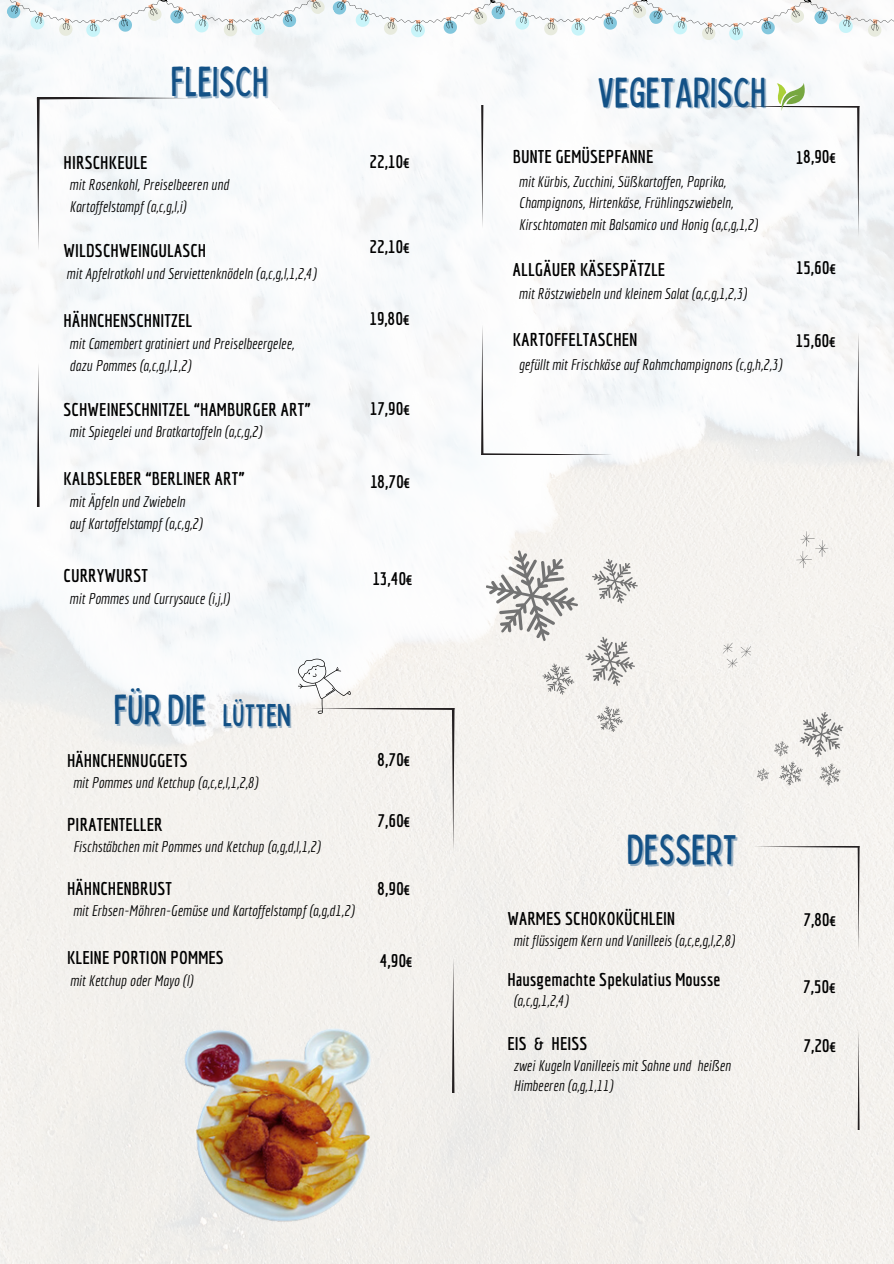
<style>
.page{position:relative;width:894px;height:1264px;background:#fff}
.page>*{position:absolute;margin:0;border:0;box-sizing:border-box;transform-origin:0 0}
.t1{font:condensed 42px "Bobby Jones";letter-spacing:.01em;color:#135186}
.t2{font:condensed 31.5px "Bobby Jones";letter-spacing:.01em;color:#135186}
.t3{font:700 18px "Economica";letter-spacing:.01em;color:#000}
.t4{font:italic 15px/21.8px "Economica";letter-spacing:.01em;color:#000}
</style>
<div class="page">
<img style="left:0;top:0;width:893px;height:1263px">
<svg style="left:856px;top:332px;width:3px;height:123px"></svg>
<img style="left:182px;top:1024px;width:191px;height:201px">
<svg style="left:36px;top:98px;width:155px;height:153px"></svg>
<svg style="left:37px;top:363px;width:3px;height:143px"></svg>
<svg style="left:452px;top:957px;width:2px;height:135px"></svg>
<svg style="left:481px;top:324px;width:131px;height:130px"></svg>
<svg style="left:481px;top:106px;width:2px;height:123px"></svg>
<svg style="left:298px;top:658px;width:156px;height:193px"></svg>
<div style="left:753px;top:846px;width:106px;height:106px;background:#f4f2ee"></div>
<svg style="left:857px;top:1029px;width:2px;height:100px"></svg>
<svg style="left:728px;top:83px;width:131px;height:154px"></svg>
<svg style="left:594px;top:704px;width:31px;height:29px"></svg>
<svg style="left:477px;top:545px;width:164px;height:151px"></svg>
<svg style="left:755px;top:708px;width:90px;height:79px"></svg>
<svg style="left:3px;top:0;width:890px;height:74px"></svg>
<svg style="left:796px;top:531px;width:32px;height:37px"></svg>
<svg style="left:713px;top:632px;width:42px;height:42px"></svg>
<p class="t1" style="left:171px;top:55px;width:98px">FLEISCH</p>
<p class="t3" style="left:64px;top:151px;width:85px">HIRSCHKEULE</p>
<p class="t4" style="left:70px;top:174px;width:161px">mit Rosenkohl, Preiselbeeren und<br>Kartoffelstampf (a,c,g,l,i)</p>
<p class="t3" style="left:64px;top:240px;width:144px">WILDSCHWEINGULASCH</p>
<p class="t4" style="left:67px;top:262px;width:251px">mit Apfelrotkohl und Serviettenknödeln (a,c,g,l,1,2,4)</p>
<p class="t3" style="left:64px;top:310px;width:130px">HÄHNCHENSCHNITZEL</p>
<p class="t4" style="left:70px;top:332px;width:226px">mit Camembert gratiniert und Preiselbeergelee, dazu Pommes (a,c,g,l,1,2)</p>
<p class="t3" style="left:64px;top:398px;width:248px">SCHWEINESCHNITZEL “HAMBURGER ART”</p>
<p class="t4" style="left:70px;top:421px;width:194px">mit Spiegelei und Bratkartoffeln (a,c,g,2)</p>
<p class="t3" style="left:64px;top:468px;width:182px">KALBSLEBER “BERLINER ART”</p>
<p class="t4" style="left:70px;top:490px;width:134px">mit Äpfeln und Zwiebeln auf Kartoffelstampf (a,c,g,2)</p>
<p class="t3" style="left:64px;top:565px;width:86px">CURRYWURST</p>
<p class="t4" style="left:70px;top:587px;width:161px">mit Pommes und Currysauce (i,j,l)</p>
<p class="t3" style="left:369px;top:151px;width:43px">22,10€</p>
<h1 class="t3" style="left:369px;top:235px;width:43px">22,10€</h1>
<h1 class="t3" style="left:369px;top:308px;width:43px;rotate:-1deg">19,80€</h1>
<p class="t3" style="left:369px;top:398px;width:43px;rotate:-1deg">17,90€</p>
<p class="t3" style="left:370px;top:470px;width:43px">18,70€</p>
<h3 class="t3" style="left:372px;top:568px;width:43px">13,40€</h3>
<p class="t1" style="left:114px;top:682px;width:94px">FÜR DIE</p>
<h3 class="t2" style="left:223px;top:695px;width:70px">LÜTTEN</h3>
<p class="t3" style="left:67px;top:749px;width:122px">HÄHNCHENNUGGETS</p>
<p class="t4" style="left:73px;top:771px;width:186px">mit Pommes und Ketchup (a,c,e,l,1,2,8)</p>
<p class="t3" style="left:67px;top:813px;width:97px">PIRATENTELLER</p>
<p class="t4" style="left:73px;top:835px;width:248px">Fischstäbchen mit Pommes und Ketchup (a,g,d,l,1,2)</p>
<p class="t3" style="left:67px;top:877px;width:106px">HÄHNCHENBRUST</p>
<p class="t4" style="left:73px;top:900px;width:282px">mit Erbsen-Möhren-Gemüse und Kartoffelstampf (a,g,d1,2)</p>
<p class="t3" style="left:67px;top:947px;width:158px">KLEINE PORTION POMMES</p>
<p class="t4" style="left:70px;top:969px;width:124px">mit Ketchup oder Mayo (l)</p>
<p class="t3" style="left:377px;top:749px;width:35px">8,70€</p>
<h3 class="t3" style="left:377px;top:810px;width:35px">7,60€</h3>
<h3 class="t3" style="left:377px;top:877px;width:35px">8,90€</h3>
<h3 class="t3" style="left:380px;top:950px;width:35px">4,90€</h3>
<p class="t1" style="left:597px;top:65px;width:170px">VEGETARISCH</p>
<p class="t3" style="left:512px;top:146px;width:142px">BUNTE GEMÜSEPFANNE</p>
<p class="t4" style="left:518px;top:171px;width:240px;line-height:21.3px">mit Kürbis, Zucchini, Süßkartoffen, Paprika,<br>Champignons, Hirtenkäse, Frühlingszwiebeln,<br>Kirschtomaten mit Balsamico und Honig (a,c,g,1,2)</p>
<p class="t3" style="left:512px;top:259px;width:154px">ALLGÄUER KÄSESPÄTZLE</p>
<p class="t4" style="left:518px;top:283px;width:229px">mit Röstzwiebeln und kleinem Salat (a,c,g,1,2,3)</p>
<p class="t3" style="left:512px;top:328px;width:126px">KARTOFFELTASCHEN</p>
<p class="t4" style="left:518px;top:354px;width:264px">gefüllt mit Frischkäse auf Rahmchampignons (c,g,h,2,3)</p>
<p class="t3" style="left:795px;top:146px;width:43px;rotate:-1deg">18,90€</p>
<p class="t3" style="left:795px;top:257px;width:43px">15,60€</p>
<p class="t3" style="left:795px;top:330px;width:43px">15,60€</p>
<p class="t1" style="left:626px;top:822px;width:112px">DESSERT</p>
<p class="t3" style="left:507px;top:908px;width:169px">WARMES SCHOKOKÜCHLEIN</p>
<p class="t4" style="left:513px;top:929px;width:222px">mit flüssigem Kern und Vanilleeis (a,c,e,g,l,2,8)</p>
<p class="t3" style="left:507px;top:969px;width:214px">Hausgemachte Spekulatius Mousse</p>
<p class="t4" style="left:513px;top:990px;width:56px">(a,c,g,1,2,4)</p>
<p class="t3" style="left:507px;top:1033px;width:81px">EIS &amp; HEISS</p>
<p class="t4" style="left:513px;top:1054px;width:219px;line-height:20.2px">zwei Kugeln Vanilleeis mit Sahne und heißen<br>Himbeeren (a,g,1,11)</p>
<h3 class="t3" style="left:803px;top:908px;width:35px">7,80€</h3>
<p class="t3" style="left:803px;top:976px;width:35px">7,50€</p>
<h3 class="t3" style="left:803px;top:1035px;width:35px">7,20€</h3>
</div>
